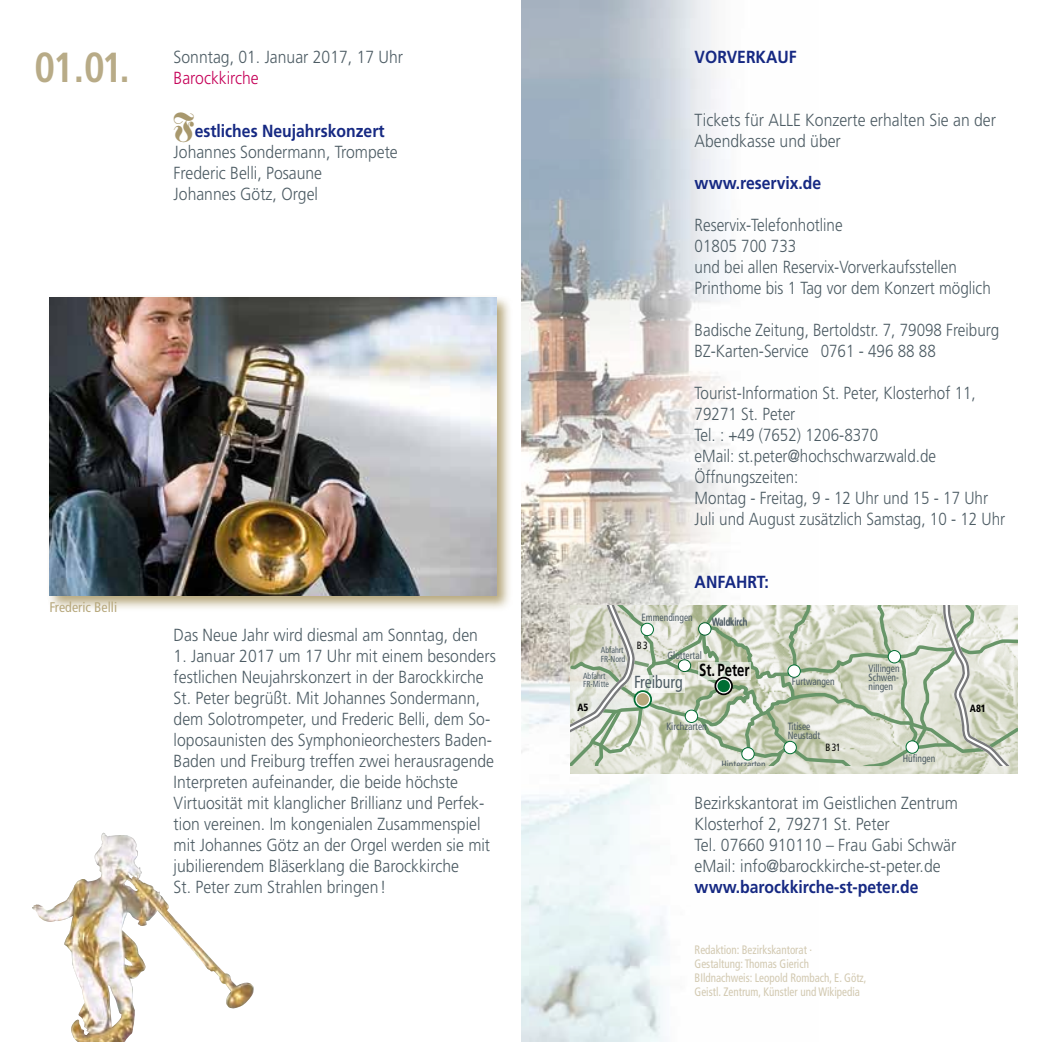
<style>
.page{position:relative;width:1042px;height:1042px;background:#fff}
.page>*{position:absolute;margin:0;border:0;box-sizing:border-box;transform-origin:0 0}
.t1{font:700 condensed 42px "Frutiger";color:#b8ab87;scale:.95 1}
.t2{font:300 17.5px/21px "Frutiger";color:#4d5c64;scale:.9 1}
.t3{font:300 17.5px/21px "Frutiger";color:#4d5c64;scale:.87 1}
.t4{font:700 17.5px "Frutiger";color:#162983;scale:.9 1}
.t5{font:300 17.5px "Frutiger";color:#c50058;scale:.9 1}
.t6{font:700 17.5px "Frutiger";color:#000;scale:.75 1}
.t7{font:condensed 17.5px "Frutiger";color:#4d5c64;scale:.9 1}
.t8{font:condensed 14px "Frutiger";color:#b7a87d}
.t9{font:condensed 12.25px/14px "Frutiger";color:#d2c9b1;scale:.9 1}
.t10{font:condensed 10.5px/8.8px "Frutiger";color:#4d5c64;scale:.9 1}
.t11{font:900 condensed 10.5px "Frutiger";color:#000;scale:.9 1}
.t12{font:condensed 10.5px "Frutiger";color:#000;scale:.9 1}
.t13{font:condensed 8.75px/8.8px "Frutiger";color:#4d5c64;scale:.9 1}
.s1{font-family:"Fette Fraktur";font-weight:400;font-size:31.5px;color:#a8986d}
.s2{font-weight:700;color:#162983}
</style>
<div class="page">
<img style="left:521px;top:0;width:209px;height:1042px">
<svg style="left:49px;top:297px;width:461px;height:312px;background:#ccc6b4"></svg>
<img style="left:50px;top:298px;width:446px;height:297px">
<img style="left:32px;top:833px;width:90px;height:209px">
<img style="left:570px;top:766px;width:447px;height:8px">
<svg style="left:568px;top:605px;width:449px;height:161px;background:#ccd4c2"></svg>
<div style="left:678px;top:660px;width:13px;height:11px;background:#fff;border-radius:50%"></div>
<div style="left:678px;top:659px;width:13px;height:13px;border:1px solid #005e2a;border-radius:50%"></div>
<h1 class="t1" style="left:34px;top:43px;width:102px">01.01.</h1>
<p class="t2" style="left:174px;top:47px;width:256px">Sonntag, 01. Januar 2017, 17 Uhr</p>
<p class="t5" style="left:174px;top:68px;width:96px">Barockkirche</p>
<p class="t2" style="left:174px;top:120px;width:250px"><span class="s1">F</span><span class="s2">estliches Neujahrskonzert<br></span>Johannes Sondermann, Trompete<br>Frederic Belli, Posaune<br>Johannes Götz, Orgel</p>
<p class="t8" style="left:50px;top:599px;width:69px">Frederic Belli</p>
<p class="t2" style="left:174px;top:624px;width:340px">Das Neue Jahr wird diesmal am Sonntag, den</p>
<p class="t2" style="left:174px;top:645px;width:359px">1. Januar 2017 um 17 Uhr mit einem besonders festlichen Neujahrskonzert in der Barockkirche St. Peter begrüßt. Mit Johannes Sondermann, dem Solotrompeter, und Frederic Belli, dem So&shy;loposaunisten des Symphonieorchesters Baden-Baden und Freiburg treffen zwei herausragende Interpreten aufeinander, die beide höchste Virtuosität mit klanglicher Brillianz und Perfek&shy;tion vereinen. Im kongenialen Zusammenspiel mit Johannes Götz an der Orgel werden sie mit jubilierendem Bläserklang die Barockkirche<br>St. Peter zum Strahlen bringen!</p>
<p class="t4" style="left:694px;top:47px;width:115px">VORVERKAUF</p>
<p class="t2" style="left:694px;top:110px;width:336px">Tickets für ALLE Konzerte erhalten Sie an der<br>Abendkasse und über</p>
<p class="t4" style="left:694px;top:173px;width:142px">www.reservix.de</p>
<p class="t3" style="left:694px;top:215px;width:342px">Reservix-Telefonhotline<br>01805 700 733<br>und bei allen Reservix-Vorverkaufsstellen<br>Printhome bis 1 Tag vor dem Konzert möglich</p>
<p class="t3" style="left:694px;top:320px;width:352px">Badische Zeitung, Bertoldstr. 7, 79098 Freiburg<br>BZ-Karten-Service 0761 - 496 88 88</p>
<p class="t3" style="left:694px;top:383px;width:358px">Tourist-Information St. Peter, Klosterhof 11, 79271 St. Peter<br>Tel. : +49 (7652) 1206-8370<br>eMail: st.peter@hochschwarzwald.de Öffnungszeiten:<br>Montag - Freitag, 9 - 12 Uhr und 15 - 17 Uhr Juli und August zusätzlich Samstag, 10 - 12 Uhr</p>
<p class="t4" style="left:694px;top:572px;width:84px">ANFAHRT:</p>
<p class="t10" style="left:641px;top:613px;width:58px">Emmendingen</p>
<p class="t10" style="left:712px;top:617px;width:41px">Waldkirch</p>
<p class="t12" style="left:637px;top:639px;width:13px">B 3</p>
<p class="t13" style="left:601px;top:646px;width:29px">Abfahrt<br>FR-Nord</p>
<p class="t10" style="left:667px;top:651px;width:40px">Glottertal</p>
<p class="t6" style="left:699px;top:659px;width:69px">St. Peter</p>
<p class="t10" style="left:868px;top:664px;width:36px;text-align:justify">Villingen Schwen&shy;ningen</p>
<p class="t13" style="left:583px;top:671px;width:30px">Abfahrt<br>FR-Mitte</p>
<p class="t7" style="left:634px;top:672px;width:55px">Freiburg</p>
<p class="t10" style="left:792px;top:677px;width:49px">Furtwangen</p>
<p class="t10" style="left:788px;top:722px;width:38px">Titisee<br>Neustadt</p>
<p class="t11" style="left:577px;top:700px;width:14px">A5</p>
<p class="t11" style="left:970px;top:702px;width:19px">A81</p>
<p class="t10" style="left:666px;top:722px;width:46px">Kirchzarten</p>
<p class="t12" style="left:825px;top:741px;width:18px">B 31</p>
<p class="t10" style="left:721px;top:760px;width:51px">Hinterzarten</p>
<p class="t10" style="left:903px;top:754px;width:38px">Hüfingen</p>
<p class="t2" style="left:694px;top:792px;width:294px">Bezirkskantorat im Geistlichen Zentrum Klosterhof 2, 79271 St. Peter<br>Tel. 07660 910110 – Frau Gabi Schwär eMail: info@barockkirche-st-peter.de</p>
<p class="t4" style="left:694px;top:876px;width:250px">www.barockkirche-st-peter.de</p>
<p class="t9" style="left:694px;top:943px;width:192px">Redaktion: Bezirkskantorat .<br>Gestaltung: Thomas Gierich BIldnachweis: Leopold Rombach, E. Götz, Geistl. Zentrum, Künstler und Wikipedia</p>
</div>
